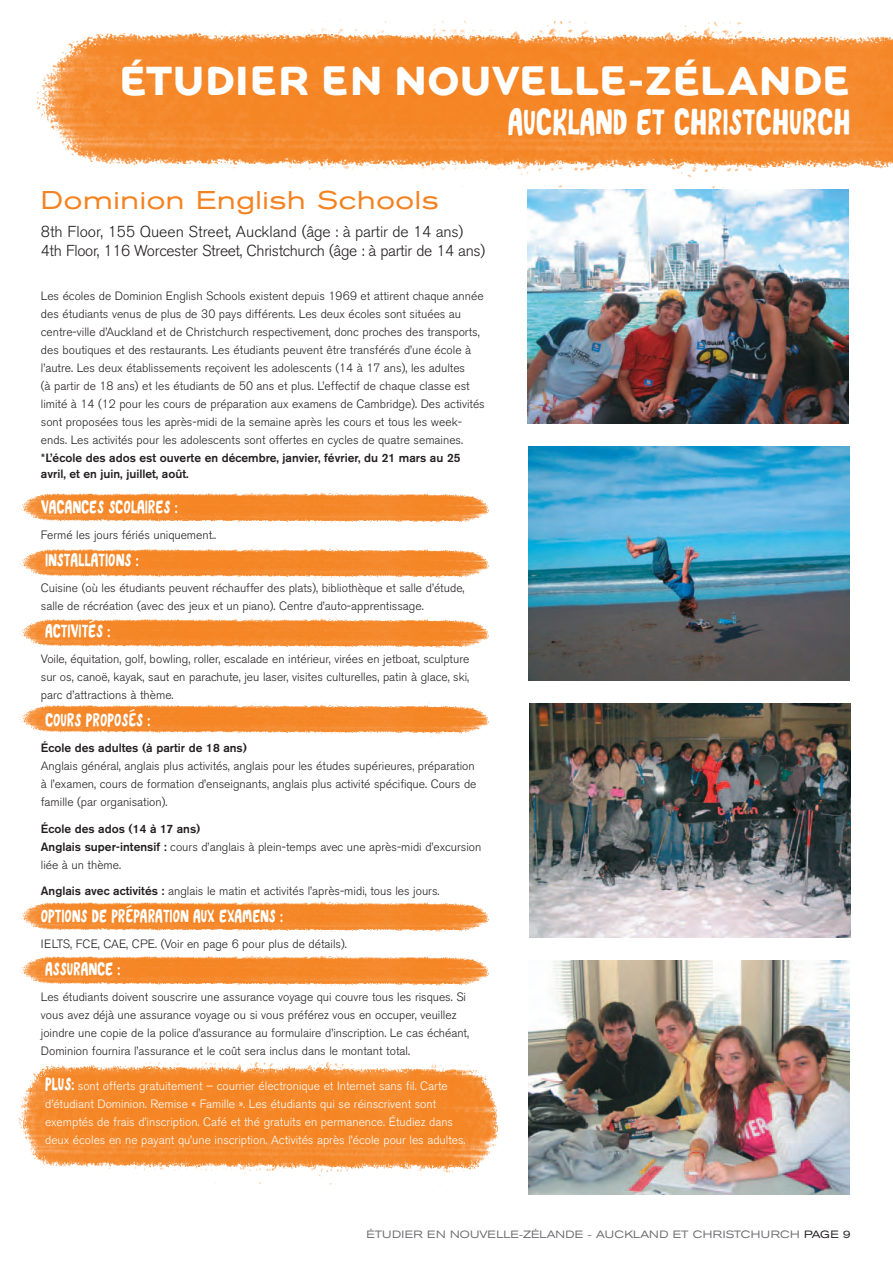
<style>
.page{position:relative;width:893px;height:1263px;background:#fff}
.page>*{position:absolute;margin:0;border:0;box-sizing:border-box;transform-origin:0 0}
.t1{font:42px "Fresh Take";color:#fff}
.t2{font:36px "airnzhand";color:#fff}
.t3{font:expanded 25.5px "Akzidenz Grotesk BE";letter-spacing:.025em;color:#f58220}
.t4{font:18px "airnzhand";color:#fff}
.t5{font:300 15.75px/19.5px "Akzidenz Grotesk BE";letter-spacing:-.02em;color:#231f20}
.t6{font:300 12px/18px "Akzidenz Grotesk BE";color:#231f20}
.t7{font:300 12px/18px "Akzidenz Grotesk BE";color:#fff}
.t8{font:500 12px/16.5px "Akzidenz Grotesk BE";color:#231f20}
.t9{font:expanded 10.5px "Akzidenz Grotesk BE";letter-spacing:.02em;color:#6c6d70}
.t10{font:expanded 10.5px "Akzidenz Grotesk BE";color:#231f20}
.s1{font-weight:500}
.s2{font-family:"airnzhand";font-weight:400;font-size:18px}
.s3{color:#6c6d70}
</style>
<div class="page">
<img style="left:36px;top:20px;width:857px;height:177px">
<img style="left:19px;top:491px;width:470px;height:35px">
<img style="left:19px;top:546px;width:470px;height:35px">
<img style="left:19px;top:702px;width:470px;height:35px">
<img style="left:19px;top:616px;width:470px;height:35px">
<img style="left:19px;top:900px;width:470px;height:35px">
<img style="left:19px;top:954px;width:470px;height:35px">
<img style="left:528px;top:190px;width:321px;height:234px">
<img style="left:528px;top:446px;width:321px;height:234px">
<img style="left:529px;top:703px;width:321px;height:234px">
<img style="left:529px;top:960px;width:321px;height:234px">
<img style="left:18px;top:1061px;width:480px;height:124px">
<svg style="left:126px;top:905px;width:6px;height:3px"></svg>
<svg style="left:129px;top:708px;width:6px;height:4px"></svg>
<svg style="left:89px;top:620px;width:6px;height:3px"></svg>
<h1 class="t1" style="left:119px;top:56px;width:733px">ÉTUDIER EN NOUVELLE-ZÉLANDE</h1>
<h2 class="t2" style="left:508px;top:106px;width:342px">AUCKLAND ET CHRISTCHURCH</h2>
<h3 class="t3" style="left:41px;top:185px;width:399px">Dominion English Schools</h3>
<h3 class="t5" style="left:41px;top:222px;width:446px">8th Floor, 155 Queen Street, Auckland (âge : à partir de 14 ans)<br>4th Floor, 116 Worcester Street, Christchurch (âge : à partir de 14 ans)</h3>
<p class="t6" style="left:41px;top:287px;width:445px">Les écoles de Dominion English Schools existent depuis 1969 et attirent chaque année des étudiants venus de plus de 30 pays différents. Les deux écoles sont situées au centre-ville d’Auckland et de Christchurch respectivement, donc proches des transports, des boutiques et des restaurants. Les étudiants peuvent être transférés d’une école à l’autre. Les deux établissements reçoivent les adolescents (14 à 17 ans), les adultes<br>(à partir de 18 ans) et les étudiants de 50 ans et plus. L’effectif de chaque classe est limité à 14 (12 pour les cours de préparation aux examens de Cambridge). Des activités sont proposées tous les après-midi de la semaine après les cours et tous les week&shy;ends. Les activités pour les adolescents sont offertes en cycles de quatre semaines.</p>
<p class="t8" style="left:41px;top:449px;width:421px">*L’école des ados est ouverte en décembre, janvier, février, du 21 mars au 25 avril, et en juin, juillet, août.</p>
<h3 class="t4" style="left:41px;top:499px;width:138px">VACANCES SCOLAIRES :</h3>
<p class="t6" style="left:41px;top:526px;width:177px">Fermé les jours fériés uniquement..</p>
<h3 class="t4" style="left:45px;top:552px;width:95px">INSTALLATIONS :</h3>
<p class="t6" style="left:41px;top:579px;width:425px">Cuisine (où les étudiants peuvent réchauffer des plats), bibliothèque et salle d’étude, salle de récréation (avec des jeux et un piano). Centre d’auto-apprentissage.</p>
<h3 class="t4" style="left:45px;top:623px;width:67px">ACTIVITES :</h3>
<p class="t6" style="left:41px;top:650px;width:430px;text-align:justify">Voile, équitation, golf, bowling, roller, escalade en intérieur, virées en jetboat, sculpture sur os, canoë, kayak, saut en parachute, jeu laser, visites culturelles, patin à glace, ski, parc d’attractions à thème.</p>
<h3 class="t4" style="left:45px;top:712px;width:107px">COURS PROPOSeS :</h3>
<p class="t8" style="left:41px;top:740px;width:208px">École des adultes (à partir de 18 ans)</p>
<p class="t6" style="left:41px;top:757px;width:437px">Anglais général, anglais plus activités, anglais pour les études supérieures, préparation à l’examen, cours de formation d’enseignants, anglais plus activité spécifique. Cours de famille (par organisation).</p>
<p class="t6" style="left:41px;top:820px;width:442px"><span class="s1">École des ados (14 à 17 ans)<br>Anglais super-intensif :</span> cours d’anglais à plein-temps avec une après-midi d’excursion liée à un thème.</p>
<p class="t6" style="left:41px;top:882px;width:400px"><span class="s1">Anglais avec activités :</span> anglais le matin et activités l’après-midi, tous les jours.</p>
<h3 class="t4" style="left:41px;top:908px;width:244px">OPTIONS DE PRePARATION AUX EXAMENS :</h3>
<p class="t6" style="left:41px;top:935px;width:307px">IELTS, FCE, CAE, CPE. (Voir en page 6 pour plus de détails).</p>
<h3 class="t4" style="left:45px;top:961px;width:77px">ASSURANCE :</h3>
<p class="t6" style="left:41px;top:988px;width:430px">Les étudiants doivent souscrire une assurance voyage qui couvre tous les risques. Si vous avez déjà une assurance voyage ou si vous préférez vous en occuper, veuillez joindre une copie de la police d’assurance au formulaire d’inscription. Le cas échéant, Dominion fournira l’assurance et le coût sera inclus dans le montant total.</p>
<p class="t7" style="left:45px;top:1077px;width:422px"><span class="s2">PLUS:</span> sont offerts gratuitement – courrier électronique et Internet sans fil. Carte d’étudiant Dominion. Remise « Famille ». Les étudiants qui se réinscrivent sont exemptés de frais d’inscription. Café et thé gratuits en permanence. Étudiez dans deux écoles en ne payant qu’une inscription. Activités après l’école pour les adultes.</p>
<p class="t9" style="left:366px;top:1228px;width:350px">ÉTUDIER EN NOUVELLE-ZÉLANDE - AUCKLAND ET Christc</p>
<p class="t9" style="left:751px;top:1228px;width:14px">hurc</p>
<p class="t10" style="left:790px;top:1228px;width:62px"><span class="s3">h</span> PAGE 9</p>
</div>
